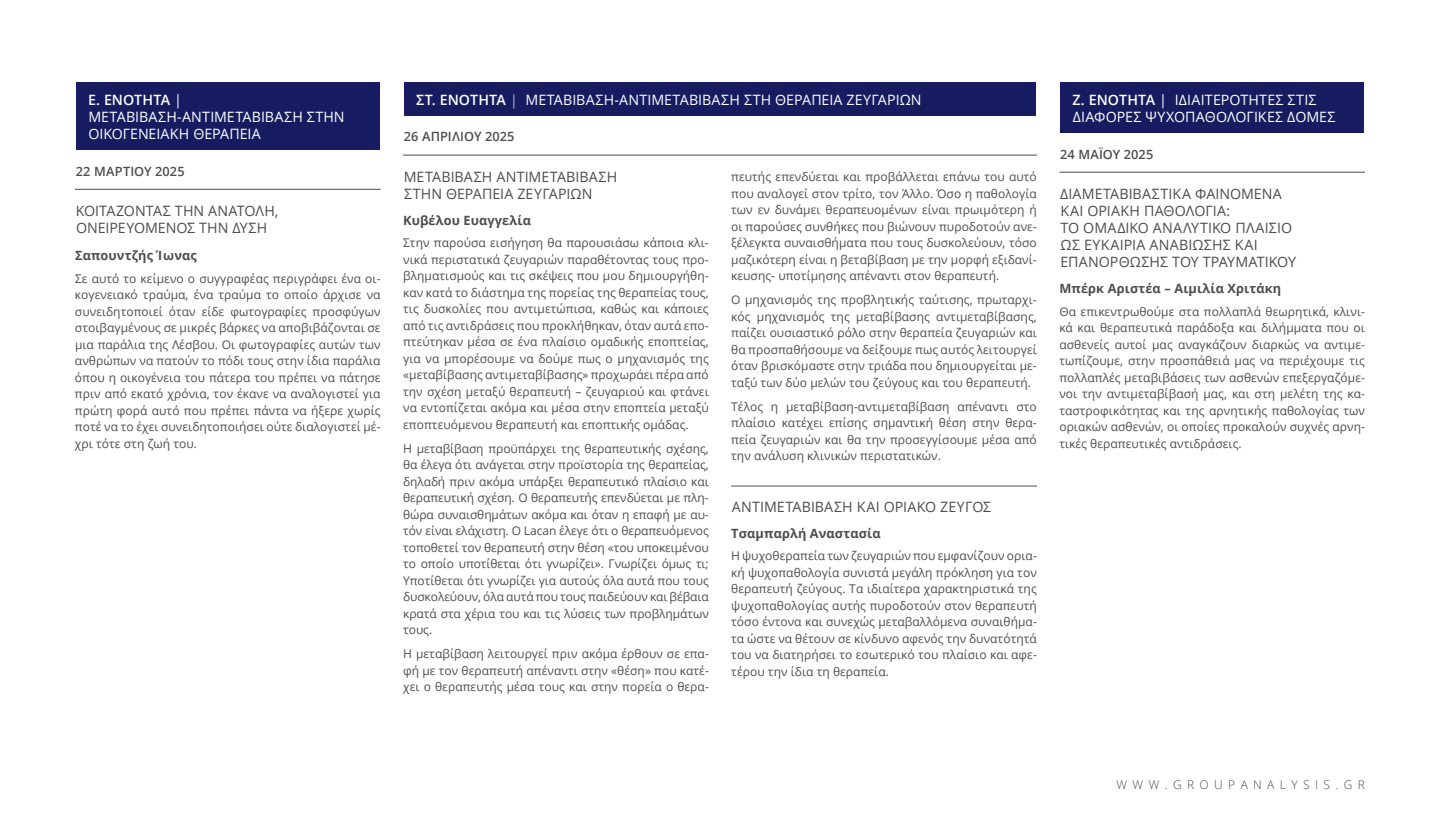
<style>
.page{position:relative;width:1440px;height:825px;background:#fff}
.page>*{position:absolute;margin:0;border:0;box-sizing:border-box;transform-origin:0 0}
.t1{font:14.25px/17.1px "Open Sans";letter-spacing:.01em;color:#4d4d4f}
.t2{font:14.25px/17.1px "Open Sans";letter-spacing:.01em;color:#fff}
.t3{font:700 12.75px "Open Sans";letter-spacing:.01em;color:#4d4d4f}
.t4{font:600 12.75px "Open Sans";letter-spacing:.01em;color:#4d4d4f}
.t5{font:12px/16.5px "Open Sans";letter-spacing:.005em;color:#4d4d4f;text-align:justify}
.t6{font:300 12px "Open Sans";letter-spacing:.45em;color:#4d4d4f}
.s1{font-weight:600}
.s2{font-weight:300}
</style>
<div class="page">
<hr style="left:75px;top:189px;width:306px;height:1px;background:#4d4d4f">
<div style="left:76px;top:82px;width:304px;height:68px;background:#171c61"></div>
<hr style="left:403px;top:155px;width:634px;height:1px;background:#4d4d4f">
<div style="left:404px;top:82px;width:632px;height:34px;background:#171c61"></div>
<hr style="left:731px;top:486px;width:306px;height:1px;background:#4d4d4d">
<hr style="left:1059px;top:172px;width:306px;height:1px;background:#4d4d4f">
<div style="left:1060px;top:82px;width:304px;height:51px;background:#171c61"></div>
<p class="t2" style="left:88px;top:91px;width:258px"><span class="s1">Ε. ΕΝΌΤΗΤΑ</span> |<br>ΜΕΤΑΒΊ ΒΑΣΗ -ΑΝΤΙΜΕΤΑΒΊ ΒΑΣΗ ΣΤΗ Ν<br>ΟΙΚΟΓΕΝΕΙΑΚΉ ΘΕΡΑΠΕΊΑ</p>
<p class="t4" style="left:76px;top:162px;width:110px">22 ΜΑΡΤΊΟΥ 2025</p>
<p class="t1" style="left:76px;top:202px;width:204px">ΚΟΙΤΆΖΟΝΤΑΣ ΤΗ Ν ΑΝΑΤΟΛΉ,<br>ΟΝΕΙΡΕΥΌΜΕΝΟΣ ΤΗ Ν ΔΎΣΗ</p>
<p class="t3" style="left:75px;top:246px;width:123px">Σαπουντζής Ίωνας</p>
<p class="t5" style="left:75px;top:270px;width:307px">Σε αυτό το κείμενο ο συγγραφέας περιγράφει ένα οι&shy;κογενειακό τραύμα, ένα τραύμα το οποίο άρχισε να συνειδητοποιεί όταν είδε φωτογραφίες προσφύγων στοιβαγμένους σε μικρές βάρκες να αποβιβάζονται σε μια παράλια της Λέσβου. Οι φωτογραφίες αυτών των ανθρώπων να πατούν το πόδι τους στην ίδια παράλια όπου η οικογένεια του πάτερα του πρέπει να πάτησε πριν από εκατό χρόνια, τον έκανε να αναλογιστεί για πρώτη φορά αυτό που πρέπει πάντα να ήξερε χωρίς ποτέ να το έχει συνειδητοποιήσει ούτε διαλογιστεί μέ&shy;χρι τότε στη ζωή του.</p>
<p class="t2" style="left:416px;top:91px;width:507px"><span class="s1">ΣΤ. ΕΝΌΤΗΤΑ</span> <span class="s2">|</span> ΜΕΤΑΒΊ ΒΑΣΗ -ΑΝΤΙΜΕΤΑΒΊ ΒΑΣΗ ΣΤΗ ΘΕΡΑΠΕΊΑ ΖΕΥΓΑΡΙΏΝ</p>
<p class="t4" style="left:404px;top:128px;width:112px">26 ΑΠΡΙΛΊΟΥ 2025</p>
<p class="t1" style="left:404px;top:168px;width:209px">ΜΕΤΑΒΊ ΒΑΣΗ ΑΝΤΙΜΕΤΑΒΊ ΒΑΣΗ<br>ΣΤΗ Ν ΘΕΡΑΠΕΊΑ ΖΕΥΓΑΡΙΏΝ</p>
<p class="t3" style="left:403px;top:211px;width:129px">Κυβέλου Ευαγγελία</p>
<p class="t5" style="left:403px;top:234px;width:307px">Στην παρούσα εισήγηση θα παρουσιάσω κάποια κλι&shy;νικά περιστατικά ζευγαριών παραθέτοντας τους προ&shy;βληματισμούς και τις σκέψεις που μου δημιουργήθη&shy;καν κατά το διάστημα της πορείας της θεραπείας τους, τις δυσκολίες που αντιμετώπισα, καθώς και κάποιες από τις αντιδράσεις που προκλήθηκαν, όταν αυτά επο&shy;πτεύτηκαν μέσα σε ένα πλαίσιο ομαδικής εποπτείας, για να μπορέσουμε να δούμε πως ο μηχανισμός της «μεταβίβασης αντιμεταβίβασης» προχωράει πέρα από την σχέση μεταξύ θεραπευτή – ζευγαριού και φτάνει να εντοπίζεται ακόμα και μέσα στην εποπτεία μεταξύ εποπτευόμενου θεραπευτή και εποπτικής ομάδας.</p>
<p class="t5" style="left:403px;top:440px;width:307px">Η μεταβίβαση προϋπάρχει της θεραπευτικής σχέσης, θα έλεγα ότι ανάγεται στην προϊστορία της θεραπείας, δηλαδή πριν ακόμα υπάρξει θεραπευτικό πλαίσιο και θεραπευτική σχέση. Ο θεραπευτής επενδύεται με πλη&shy;θώρα συναισθημάτων ακόμα και όταν η επαφή με αυ&shy;τόν είναι ελάχιστη. Ο Lacan έλεγε ότι ο θεραπευόμενος τοποθετεί τον θεραπευτή στην θέση «του υποκειμένου το οποίο υποτίθεται ότι γνωρίζει». Γνωρίζει όμως τι; Υποτίθεται ότι γνωρίζει για αυτούς όλα αυτά που τους δυσκολεύουν, όλα αυτά που τους παιδεύουν και βέβαια κρατά στα χέρια του και τις λύσεις των προβλημάτων τους.</p>
<p class="t5" style="left:403px;top:645px;width:307px">Η μεταβίβαση λειτουργεί πριν ακόμα έρθουν σε επα&shy;φή με τον θεραπευτή απέναντι στην «θέση» που κατέ&shy;χει ο θεραπευτής μέσα τους και στην πορεία ο θερα-</p>
<p class="t5" style="left:731px;top:168px;width:307px">πευτής επενδύεται και προβάλλεται επάνω του αυτό που αναλογεί στον τρίτο, τον Άλλο. Όσο η παθολογία των εν δυνάμει θεραπευομένων είναι πρωιμότερη ή οι παρούσες συνθήκες που βιώνουν πυροδοτούν ανε&shy;ξέλεγκτα συναισθήματα που τους δυσκολεύουν, τόσο μαζικότερη είναι η βεταβίβαση με την μορφή εξιδανί&shy;κευσης- υποτίμησης απέναντι στον θεραπευτή.</p>
<p class="t5" style="left:731px;top:291px;width:307px">Ο μηχανισμός της προβλητικής ταύτισης, πρωταρχι&shy;κός μηχανισμός της μεταβίβασης αντιμεταβίβασης, παίζει ουσιαστικό ρόλο στην θεραπεία ζευγαριών και θα προσπαθήσουμε να δείξουμε πως αυτός λειτουργεί όταν βρισκόμαστε στην τριάδα που δημιουργείται με&shy;ταξύ των δύο μελών του ζεύγους και του θεραπευτή.</p>
<p class="t5" style="left:731px;top:398px;width:307px">Τέλος η μεταβίβαση-αντιμεταβίβαση απέναντι στο πλαίσιο κατέχει επίσης σημαντική θέση στην θερα&shy;πεία ζευγαριών και θα την προσεγγίσουμε μέσα από την ανάλυση κλινικών περιστατικών.</p>
<p class="t1" style="left:732px;top:498px;width:261px">ΑΝΤΙΜΕΤΑΒΊ ΒΑΣΗ ΚΑΙ ΟΡΙΑΚΌ ΖΕΎΓΟΣ</p>
<p class="t3" style="left:731px;top:524px;width:151px">Τσαμπαρλή Αναστασία</p>
<p class="t5" style="left:731px;top:547px;width:307px">Η ψυχοθεραπεία των ζευγαριών που εμφανίζουν ορια&shy;κή ψυχοπαθολογία συνιστά μεγάλη πρόκληση για τον θεραπευτή ζεύγους. Τα ιδιαίτερα χαρακτηριστικά της ψυχοπαθολογίας αυτής πυροδοτούν στον θεραπευτή τόσο έντονα και συνεχώς μεταβαλλόμενα συναιθήμα&shy;τα ώστε να θέτουν σε κίνδυνο αφενός την δυνατότητά του να διατηρήσει το εσωτερικό του πλαίσιο και αφε&shy;τέρου την ίδια τη θεραπεία.</p>
<p class="t2" style="left:1072px;top:91px;width:265px"><span class="s1">Ζ. ΕΝΌΤΗΤΑ</span> | ΙΔΙΑΙΤΕΡΌΤΗΤΕΣ ΣΤΙΣ<br>ΔΙΆΦΟΡΕΣ ΨΥΧΟΠΑΘΟΛΟΓΙΚΈΣ ΔΟΜΈΣ</p>
<p class="t4" style="left:1060px;top:145px;width:95px">24 ΜΑΐΟΥ 2025</p>
<p class="t1" style="left:1060px;top:185px;width:234px">ΔΙΑΜΕΤΑΒΙΒΑΣΤΙΚΆ ΦΑΙΝΌΜΕΝΑ<br>ΚΑΙ ΟΡΙΑΚΉ ΠΑΘΟΛΟΓΊΑ:<br>ΤΟ ΟΜΑΔΙΚΌ ΑΝΑΛΥΤΙΚΌ ΠΛΑΊΣΙΟ<br>ΩΣ ΕΥΚΑΙΡΊΑ ΑΝΑΒΊΩΣΗΣ ΚΑΙ<br>ΕΠΑΝΌΡΘΩΣΗΣ ΤΟΥ ΤΡΑΥΜΑΤΙΚΟΎ</p>
<p class="t3" style="left:1059px;top:279px;width:223px">Μπέρκ Αριστέα – Αιμιλία Χριτάκη</p>
<p class="t5" style="left:1059px;top:303px;width:307px">Θα επικεντρωθούμε στα πολλαπλά θεωρητικά, κλινι&shy;κά και θεραπευτικά παράδοξα και διλήμματα που οι ασθενείς αυτοί μας αναγκάζουν διαρκώς να αντιμε&shy;τωπίζουμε, στην προσπάθειά μας να περιέχουμε τις πολλαπλές μεταβιβάσεις των ασθενών επεξεργαζόμε&shy;νοι την αντιμεταβίβασή μας, και στη μελέτη της κα&shy;ταστροφικότητας και της αρνητικής παθολογίας των οριακών ασθενών, οι οποίες προκαλούν συχνές αρνη&shy;τικές θεραπευτικές αντιδράσεις.</p>
<p class="t6" style="left:1116px;top:777px;width:250px">WWW.GROUPANALYSIS.GR</p>
</div>
